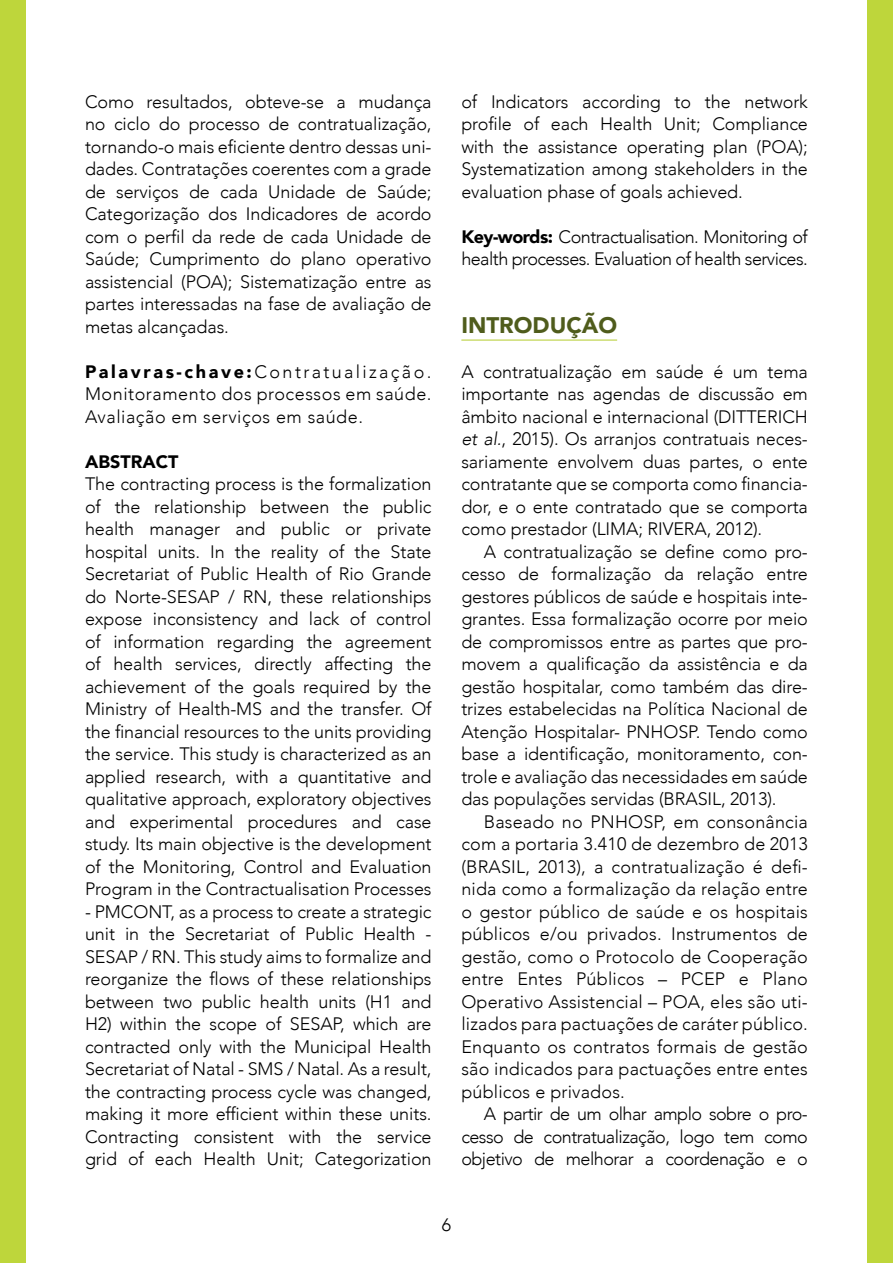
<style>
.page{position:relative;width:893px;height:1263px;background:#fff}
.page>*{position:absolute;margin:0;border:0;box-sizing:border-box;transform-origin:0 0}
.t1{font:900 22.5px "Avenir";color:#4f5c1c}
.t2{font:300 18px/22.5px "Avenir";letter-spacing:-.005em;color:#000;text-align:justify}
.t3{font:300 18px/22.5px "Avenir";letter-spacing:-.03em;color:#000}
.t4{font:900 18px "Avenir";color:#000}
.s1{font-weight:900}
.s2{font-style:italic}
</style>
<div class="page">
<div style="left:0;top:0;width:26px;height:1263px;background:#bed63b"></div>
<div style="left:867px;top:0;width:26px;height:1263px;background:#bed63b"></div>
<hr style="left:461px;top:339px;width:156px;height:2px;background:#bbd143">
<p class="t2" style="left:85px;top:90px;width:348px">Como resultados, obteve-se a mudança no ciclo do processo de contratualização, tornando-o mais eficiente dentro dessas uni&shy;dades. Contratações coerentes com a grade de serviços de cada Unidade de Saúde; Categorização dos Indicadores de acordo com o perfil da rede de cada Unidade de Saúde; Cumprimento do plano operativo assistencial (POA); Sistematização entre as partes interessadas na fase de avaliação de metas alcançadas.</p>
<p class="t2" style="left:85px;top:360px;width:348px"><span class="s1">Palavras-chave:</span>Contratualização.<br>Monitoramento dos processos em saúde.<br>Avaliação em serviços em saúde.</p>
<p class="t4" style="left:85px;top:446px;width:95px">ABSTRACT</p>
<p class="t2" style="left:85px;top:473px;width:348px">The contracting process is the formalization of the relationship between the public health manager and public or private hospital units. In the reality of the State Secretariat of Public Health of Rio Grande do Norte-SESAP / RN, these relationships expose inconsistency and lack of control of information regarding the agreement of health services, directly affecting the achievement of the goals required by the Ministry of Health-MS and the transfer. Of the financial resources to the units providing the service. This study is characterized as an applied research, with a quantitative and qualitative approach, exploratory objectives and experimental procedures and case study. Its main objective is the development of the Monitoring, Control and Evaluation Program in the Contractualisation Processes</p>
<p class="t2" style="left:85px;top:900px;width:348px">- PMCONT, as a process to create a strategic unit in the Secretariat of Public Health - SESAP / RN. This study aims to formalize and reorganize the flows of these relationships between two public health units (H1 and H2) within the scope of SESAP, which are contracted only with the Municipal Health Secretariat of Natal - SMS / Natal. As a result, the contracting process cycle was changed, making it more efficient within these units.<br>Contracting consistent with the service grid of each Health Unit; Categorization</p>
<p class="t2" style="left:461px;top:90px;width:348px">of Indicators according to the network profile of each Health Unit; Compliance with the assistance operating plan (POA); Systematization among stakeholders in the evaluation phase of goals achieved.</p>
<p class="t3" style="left:461px;top:225px;width:348px"><span class="s1">Key-words:</span> Contractualisation. Monitoring of health processes. Evaluation of health services.</p>
<p class="t1" style="left:461px;top:305px;width:157px">INTRODUÇÃO</p>
<p class="t2" style="left:461px;top:360px;width:348px">A contratualização em saúde é um tema importante nas agendas de discussão em âmbito nacional e internacional (DITTERICH <span class="s2">et al.</span>, 2015). Os arranjos contratuais neces&shy;sariamente envolvem duas partes, o ente contratante que se comporta como financia&shy;dor, e o ente contratado que se comporta como prestador (LIMA; RIVERA, 2012).</p>
<p class="t2" style="left:461px;top:540px;width:348px;text-indent:22px">A contratualização se define como pro&shy;cesso de formalização da relação entre gestores públicos de saúde e hospitais inte&shy;grantes. Essa formalização ocorre por meio de compromissos entre as partes que pro&shy;movem a qualificação da assistência e da gestão hospitalar, como também das dire&shy;trizes estabelecidas na Política Nacional de Atenção Hospitalar- PNHOSP. Tendo como base a identificação, monitoramento, con&shy;trole e avaliação das necessidades em saúde das populações servidas (BRASIL, 2013).</p>
<p class="t2" style="left:461px;top:810px;width:348px;text-indent:22px">Baseado no PNHOSP, em consonância com a portaria 3.410 de dezembro de 2013 (BRASIL, 2013), a contratualização é defi&shy;nida como a formalização da relação entre o gestor público de saúde e os hospitais públicos e/ou privados. Instrumentos de gestão, como o Protocolo de Cooperação entre Entes Públicos – PCEP e Plano Operativo Assistencial – POA, eles são uti&shy;lizados para pactuações de caráter público.<br>Enquanto os contratos formais de gestão são indicados para pactuações entre entes públicos e privados.</p>
<p class="t2" style="left:461px;top:1103px;width:348px;text-indent:22px">A partir de um olhar amplo sobre o pro&shy;cesso de contratualização, logo tem como objetivo de melhorar a coordenação e o</p>
<p class="t2" style="left:442px;top:1214px;width:11px">6</p>
</div>
